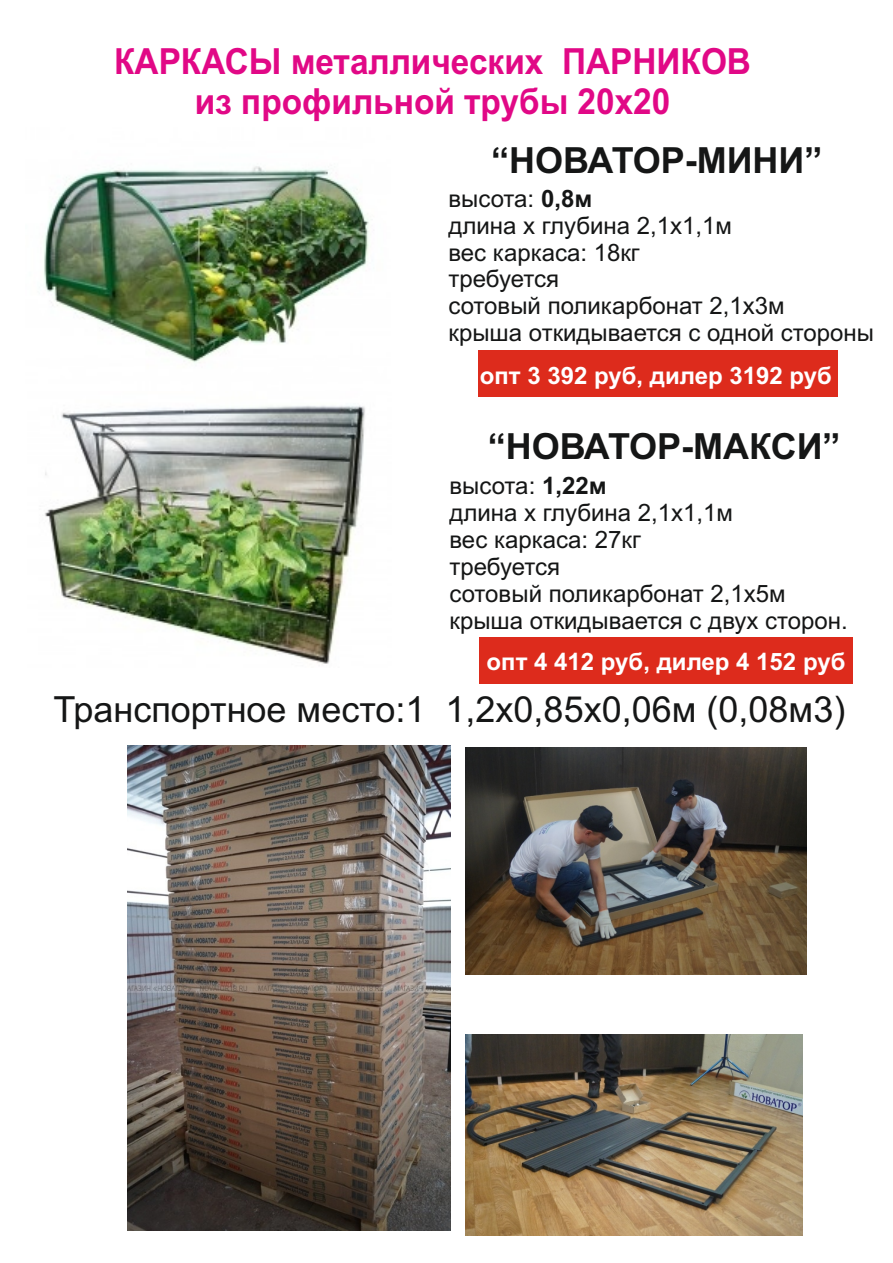
<style>
.page{position:relative;width:893px;height:1263px;background:#fff}
.page>*{position:absolute;margin:0;border:0;box-sizing:border-box;transform-origin:0 0}
.t1{font:700 36px/40.2px "Arial";color:#e10886;text-align:center;scale:.93 1}
.t2{font:36px "Arial";color:#151616}
.t3{font:700 36px "Arial";color:#151616}
.t4{font:24px/26.8px "Arial";color:#151616}
.t5{font:700 24px "Arial";color:#fff}
.s1{font-weight:700}
</style>
<div class="page">
<img style="left:44px;top:166px;width:325px;height:197px">
<img style="left:45px;top:405px;width:320px;height:259px">
<img style="left:128px;top:746px;width:323px;height:485px">
<img style="left:466px;top:747px;width:340px;height:227px">
<img style="left:465px;top:1034px;width:338px;height:201px">
<div style="left:478px;top:350px;width:359px;height:47px;background:#dd2b1c"></div>
<div style="left:480px;top:638px;width:373px;height:46px;background:#dd2b1c"></div>
<h1 class="t1" style="left:114px;top:45px;width:686px">КАРКАСЫ металлических ПАРНИКОВ из профильной трубы 20х20</h1>
<h1 class="t3" style="left:491px;top:147px;width:333px">“НОВАТОР-МИНИ”</h1>
<p class="t4" style="left:448px;top:187px;width:427px">высота: <span class="s1">0,8м<br></span>длина х глубина 2,1х1,1м<br>вес каркаса: 18кг<br>требуется<br>сотовый поликарбонат 2,1х3м<br>крыша откидывается с одной стороны</p>
<p class="t5" style="left:480px;top:367px;width:354px">опт 3 392 руб, дилер 3192 руб</p>
<h1 class="t3" style="left:488px;top:433px;width:354px">“НОВАТОР-МАКСИ”</h1>
<p class="t4" style="left:449px;top:475px;width:400px">высота: <span class="s1">1,22м<br></span>длина х глубина 2,1х1,1м<br>вес каркаса: 27кг<br>требуется<br>сотовый поликарбонат 2,1х5м крыша откидывается с двух сторон.</p>
<p class="t5" style="left:486px;top:653px;width:360px">опт 4 412 руб, дилер 4 152 руб</p>
<h1 class="t2" style="left:54px;top:695px;width:793px">Транспортное место:1 1,2х0,85х0,06м (0,08м3)</h1>
</div>
